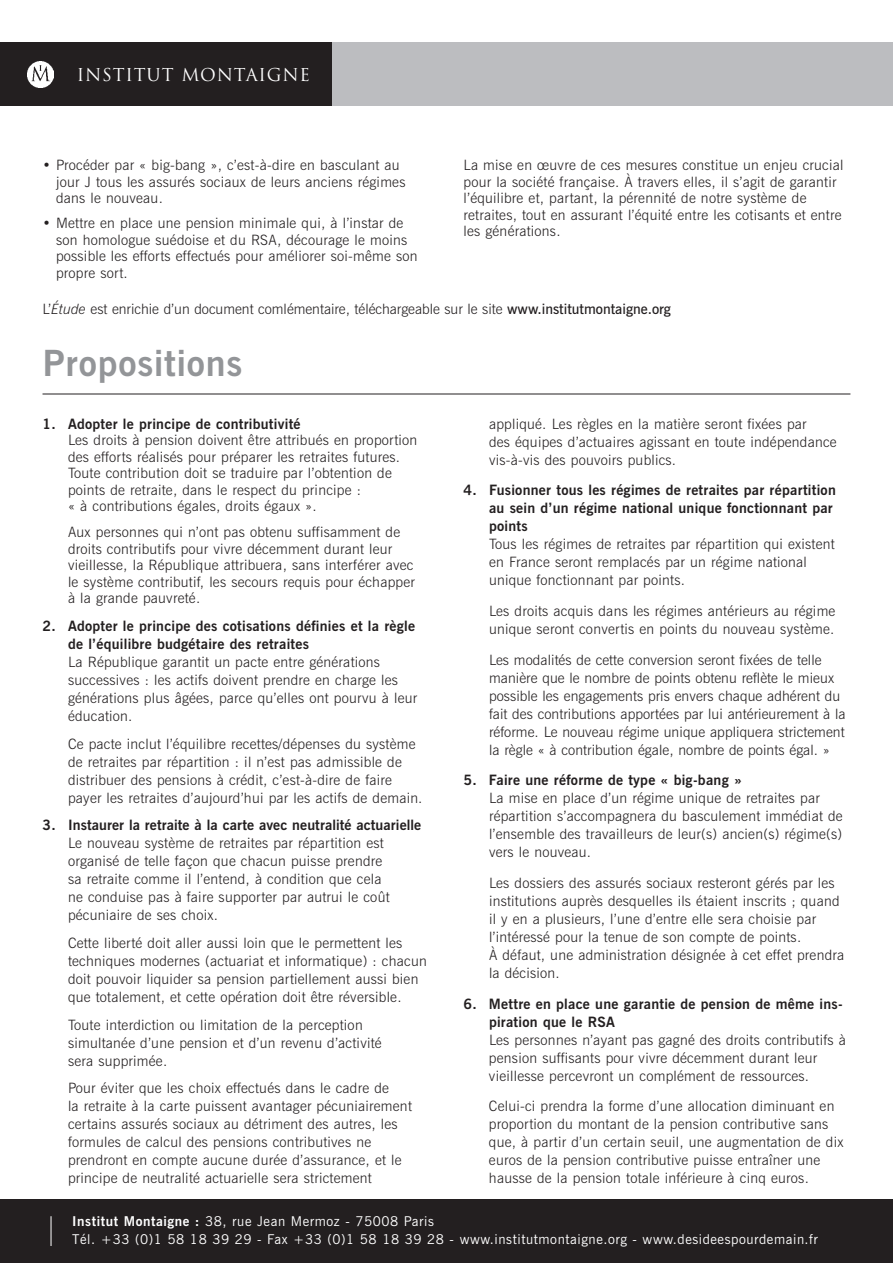
<style>
.page{position:relative;width:893px;height:1263px;background:#fff}
.page>*{position:absolute;margin:0;border:0;box-sizing:border-box;transform-origin:0 0}
.t1{font:700 36px "News Gothic BT";letter-spacing:.025em;color:#939598}
.t2{font:17.25px "Trajan";letter-spacing:.045em;color:#fff}
.t3{font:300 14.25px/18px "News Gothic BT";letter-spacing:.02em;color:#231f20}
.t4{font:700 14.25px/18px "News Gothic BT";letter-spacing:.02em;color:#231f20}
.t5{font:300 14.25px "News Gothic BT";color:#231f20}
.t6{font:13.5px/18px "News Gothic BT";letter-spacing:.04em;color:#fff}
.s1{font-style:italic}
.s2{font-weight:600}
.s3{font-weight:700}
</style>
<div class="page">
<div style="left:0;top:43px;width:893px;height:63px;background:#bcbdc0"></div>
<div style="left:0;top:43px;width:81px;height:63px;background:#231f20"></div>
<img style="left:28px;top:62px;width:25px;height:25px">
<div style="left:55px;top:43px;width:277px;height:63px;background:#231f20"></div>
<div style="left:0;top:1199px;width:893px;height:64px;background:#231f20"></div>
<hr style="left:51px;top:1216px;width:1px;height:30px;background:#fff">
<hr style="left:43px;top:394px;width:807px;height:1px;background:#231f20">
<p class="t2" style="left:77px;top:65px;width:235px">INSTITUT MONTAIGNE</p>
<p class="t3" style="left:56px;top:158px;width:351px;line-height:16.5px;text-indent:-13px">• Procéder par « big-bang », c’est-à-dire en basculant au jour J tous les assurés sociaux de leurs anciens régimes dans le nouveau.</p>
<p class="t3" style="left:56px;top:216px;width:363px;line-height:16.5px;text-indent:-13px">• Mettre en place une pension minimale qui, à l’instar de son homologue suédoise et du RSA, décourage le moins possible les efforts effectués pour améliorer soi-même son propre sort.</p>
<p class="t3" style="left:463px;top:158px;width:381px;line-height:16.5px">La mise en œuvre de ces mesures constitue un enjeu crucial pour la société française. À travers elles, il s’agit de garantir l’équilibre et, partant, la pérennité de notre système de retraites, tout en assurant l’équité entre les cotisants et entre les générations.</p>
<p class="t5" style="left:43px;top:303px;width:630px">L’<span class="s1">Étude</span> est enrichie d’un document comlémentaire, téléchargeable sur le site <span class="s2">www.institutmontaigne.org</span></p>
<h1 class="t1" style="left:43px;top:350px;width:201px">Propositions</h1>
<p class="t4" style="left:43px;top:416px;width:260px">1. Adopter le principe de contributivité</p>
<p class="t3" style="left:68px;top:433px;width:351px;line-height:16.5px">Les droits à pension doivent être attribués en proportion des efforts réalisés pour préparer les retraites futures.<br>Toute contribution doit se traduire par l’obtention de points de retraite, dans le respect du principe :<br>« à contributions égales, droits égaux ».</p>
<p class="t3" style="left:68px;top:525px;width:348px;line-height:16.5px">Aux personnes qui n’ont pas obtenu suffisamment de droits contributifs pour vivre décemment durant leur vieillesse, la République attribuera, sans interférer avec le système contributif, les secours requis pour échapper à la grande pauvreté.</p>
<p class="t4" style="left:68px;top:618px;width:349px;text-indent:-25px">2. Adopter le principe des cotisations définies et la règle de l’équilibre budgétaire des retraites</p>
<p class="t3" style="left:68px;top:654px;width:351px">La République garantit un pacte entre générations successives : les actifs doivent prendre en charge les générations plus âgées, parce qu’elles ont pourvu à leur éducation.</p>
<p class="t3" style="left:68px;top:736px;width:356px">Ce pacte inclut l’équilibre recettes/dépenses du système de retraites par répartition : il n’est pas admissible de distribuer des pensions à crédit, c’est-à-dire de faire payer les retraites d’aujourd’hui par les actifs de demain.</p>
<p class="t4" style="left:43px;top:817px;width:380px">3. Instaurer la retraite à la carte avec neutralité actuarielle</p>
<p class="t3" style="left:68px;top:835px;width:323px">Le nouveau système de retraites par répartition est organisé de telle façon que chacun puisse prendre sa retraite comme il l’entend, à condition que cela ne conduise pas à faire supporter par autrui le coût pécuniaire de ses choix.</p>
<p class="t3" style="left:68px;top:935px;width:360px">Cette liberté doit aller aussi loin que le permettent les techniques modernes (actuariat et informatique) : chacun doit pouvoir liquider sa pension partiellement aussi bien que totalement, et cette opération doit être réversible.</p>
<p class="t3" style="left:68px;top:1017px;width:315px">Toute interdiction ou limitation de la perception simultanée d’une pension et d’un revenu d’activité sera supprimée.</p>
<p class="t3" style="left:68px;top:1080px;width:345px">Pour éviter que les choix effectués dans le cadre de<br>la retraite à la carte puissent avantager pécuniairement certains assurés sociaux au détriment des autres, les formules de calcul des pensions contributives ne prendront en compte aucune durée d’assurance, et le principe de neutralité actuarielle sera strictement</p>
<p class="t3" style="left:489px;top:416px;width:349px">appliqué. Les règles en la matière seront fixées par<br>des équipes d’actuaires agissant en toute indépendance vis-à-vis des pouvoirs publics.</p>
<p class="t4" style="left:489px;top:482px;width:348px;text-indent:-25px">4. Fusionner tous les régimes de retraites par répartition au sein d’un régime national unique fonctionnant par points</p>
<p class="t3" style="left:489px;top:536px;width:347px">Tous les régimes de retraites par répartition qui existent en France seront remplacés par un régime national unique fonctionnant par points.</p>
<p class="t3" style="left:489px;top:603px;width:348px">Les droits acquis dans les régimes antérieurs au régime unique seront convertis en points du nouveau système.</p>
<p class="t3" style="left:489px;top:652px;width:358px">Les modalités de cette conversion seront fixées de telle manière que le nombre de points obtenu reflète le mieux possible les engagements pris envers chaque adhérent du fait des contributions apportées par lui antérieurement à la réforme. Le nouveau régime unique appliquera strictement la règle « à contribution égale, nombre de points égal. »</p>
<p class="t4" style="left:463px;top:772px;width:280px">5. Faire une réforme de type « big-bang »</p>
<p class="t3" style="left:489px;top:790px;width:355px">La mise en place d’un régime unique de retraites par répartition s’accompagnera du basculement immédiat de l’ensemble des travailleurs de leur(s) ancien(s) régime(s) vers le nouveau.</p>
<p class="t3" style="left:489px;top:875px;width:357px">Les dossiers des assurés sociaux resteront gérés par les institutions auprès desquelles ils étaient inscrits ; quand il y en a plusieurs, l’une d’entre elle sera choisie par l’intéressé pour la tenue de son compte de points.<br>À défaut, une administration désignée à cet effet prendra la décision.</p>
<p class="t4" style="left:489px;top:996px;width:355px;text-indent:-25px">6. Mettre en place une garantie de pension de même ins&shy;piration que le RSA</p>
<p class="t3" style="left:489px;top:1032px;width:358px">Les personnes n’ayant pas gagné des droits contributifs à pension suffisants pour vivre décemment durant leur vieillesse percevront un complément de ressources.</p>
<p class="t3" style="left:489px;top:1098px;width:356px">Celui-ci prendra la forme d’une allocation diminuant en proportion du montant de la pension contributive sans que, à partir d’un certain seuil, une augmentation de dix euros de la pension contributive puisse entraîner une hausse de la pension totale inférieure à cinq euros.</p>
<p class="t6" style="left:72px;top:1213px;width:747px"><span class="s3">Institut Montaigne :</span> 38, rue Jean Mermoz - 75008 Paris<br>Tél. +33 (0)1 58 18 39 29 - Fax +33 (0)1 58 18 39 28 - www.institutmontaigne.org - www.desideespourdemain.fr</p>
</div>
